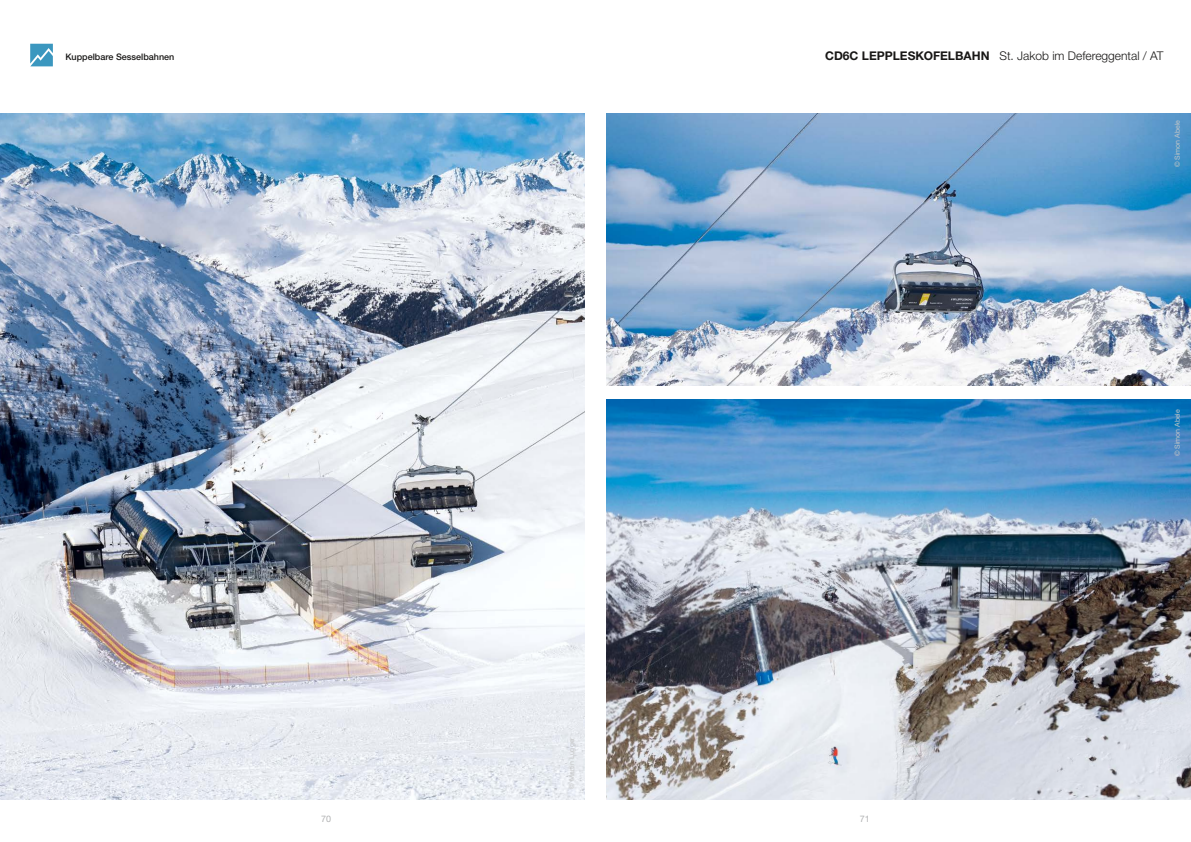
<style>
.page{position:relative;width:1191px;height:842px;background:#fff}
.page>*{position:absolute;margin:0;border:0;box-sizing:border-box;transform-origin:0 0}
.t1{font:300 12px "Helvetica Neue LTW1 G";color:#181716}
.t2{font:700 12px "Helvetica Neue LTW1 G";color:#181716}
.t3{font:500 9px "Helvetica Neue LTW1 G";color:#181716}
.t4{font:9px "Helvetica Neue LTW1 G";color:#b1b2b3}
.Infotext{font:7px "Helvetica Neue LTW1 G";color:#c5c6c6}
</style>
<div class="page">
<svg style="left:30px;top:44px;width:23px;height:22px"></svg>
<img style="left:0;top:113px;width:584px;height:686px">
<img style="left:607px;top:400px;width:584px;height:399px">
<img style="left:607px;top:113px;width:584px;height:273px">
<p class="t3" style="left:66px;top:51px;width:110px">Kuppelbare Sesselbahnen</p>
<h1 class="t2" style="left:825px;top:48px;width:53px">CD6C LEPPLESKOFELBAHN</h1>
<h1 class="t1" style="left:999px;top:48px;width:165px">St. Jakob im Defereggental / AT</h1>
<p class="Infotext" style="left:1172px;top:167px;width:49px;rotate:-90deg">© Simon Abele</p>
<p class="Infotext" style="left:1172px;top:456px;width:49px;rotate:-90deg">© Simon Abele</p>
<p class="Infotext" style="left:567px;top:789px;width:53px;rotate:-90deg">© Martin Lugger</p>
<p class="t4" style="left:321px;top:813px;width:12px">70</p>
<p class="t4" style="left:860px;top:813px;width:12px">71</p>
</div>
